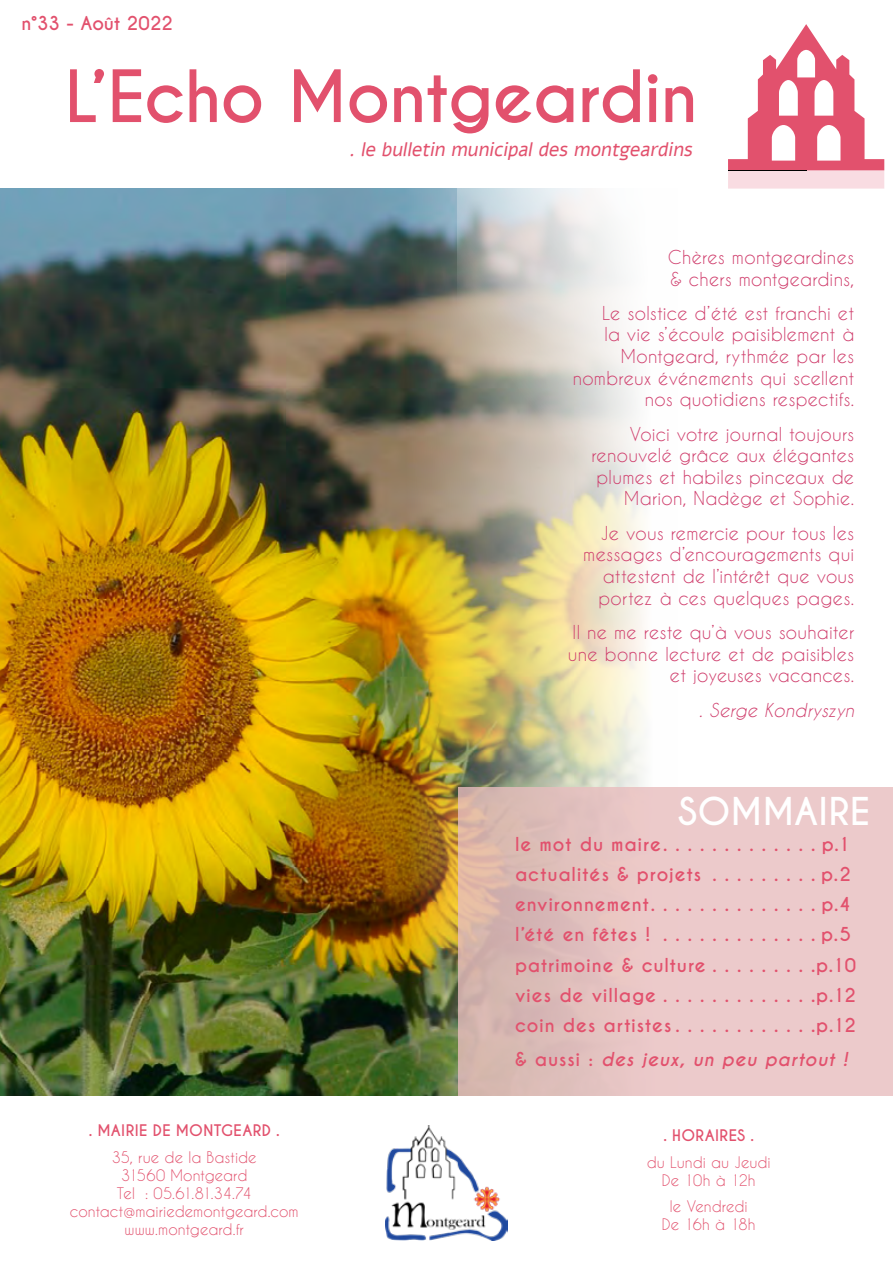
<style>
.page{position:relative;width:893px;height:1263px;background:#fff}
.page>*{position:absolute;margin:0;border:0;box-sizing:border-box;transform-origin:0 0}
.t1{font:700 67.5px "Caviar Dreams";letter-spacing:-.015em;color:#e2516d}
.t2{font:700 36px "Caviar Dreams";letter-spacing:.005em;color:#fff}
.t3{font:italic 19.5px "Alef";color:#e2516d}
.t4{font:18px/21.6px "Caviar Dreams";letter-spacing:.01em;color:#cf3c6b;text-align:right}
.t5{font:700 18px/30.2px "Caviar Dreams";letter-spacing:.04em;color:#e2516d}
.t6{font:italic 700 18px "Caviar Dreams";letter-spacing:.04em;color:#e2516d}
.t7{font:italic 18px "Caviar Dreams";color:#cf3c6b}
.t8{font:700 18px "Caviar Dreams";letter-spacing:-.01em;color:#e2516d}
.t9{font:15px/18px "Caviar Dreams";color:#e2516d;text-align:center}
.t10{font:700 15px "Caviar Dreams";letter-spacing:.025em;color:#e2516d}
.s1{font-style:normal}
</style>
<div class="page">
<img style="left:0;top:188px;width:458px;height:908px">
<img style="left:457px;top:188px;width:187px;height:599px">
<div style="left:458px;top:787px;width:435px;height:316px;background:linear-gradient(to right,#d9b8b1,#f3d0d4)"></div>
<div style="left:0;top:1096px;width:893px;height:167px;background:#fff"></div>
<img style="left:386px;top:1125px;width:121px;height:116px">
<svg style="left:728px;top:24px;width:157px;height:165px"></svg>
<p class="t8" style="left:22px;top:12px;width:153px">n°33 - Août 2022</p>
<h1 class="t1" style="left:65px;top:56px;width:634px">L’Echo Montgeardin</h1>
<p class="t3" style="left:349px;top:136px;width:350px">.le bulletin municipaldes montgeardins</p>
<p class="t4" style="left:668px;top:246px;width:188px;text-align:left">Chères montgeardines &amp; chers montgeardins,</p>
<p class="t4" style="left:573px;top:302px;width:283px">Le solstice d’été est franchi et<br>la vie s’écoule paisiblement à<br>Montgeard, rythmée par les nombreux événements qui scellent nos quotidiens respectifs.</p>
<p class="t4" style="left:591px;top:423px;width:264px">Voici votre journal toujours renouvelé grâce aux élégantes plumes et habiles pinceaux de<br>Marion, Nadège et Sophie.</p>
<p class="t4" style="left:583px;top:522px;width:273px">Je vous remercie pour tous les messages d’encouragements qui attestent de l’intérêt que vous portez à ces quelques pages.</p>
<p class="t4" style="left:568px;top:621px;width:288px">Il ne me reste qu’à vous souhaiter une bonne lecture et de paisibles et joyeuses vacances.</p>
<p class="t7" style="left:699px;top:699px;width:157px">. Serge Kondryszyn</p>
<h2 class="t2" style="left:678px;top:790px;width:194px">SOMMAIRE</h2>
<p class="t10" style="left:89px;top:1122px;width:188px">. MAIRIE DE MONTGEARD .</p>
<p class="t9" style="left:70px;top:1148px;width:230px">35, rue de la Bastide<br>31560 Montgeard<br>Tel : 05.61.81.34.74 contact@mairiedemontgeard.com www.montgeard.fr</p>
<p class="t5" style="left:515px;top:830px;width:343px">le mot du maire . . . . . . . . . . . . p.1 actualités &amp; projets . . . . . . . . p.2 environnement . . . . . . . . . . . . . p.4 l’été en fêtes ! . . . . . . . . . . . . p.5 patrimoine &amp; culture . . . . . . . . p.10 vies de village . . . . . . . . . . . . p.12 coin des artistes . . . . . . . . . . . p.12</p>
<p class="t6" style="left:515px;top:1048px;width:334px"><span class="s1">&amp; aussi :</span> des jeux, un peu partout !</p>
<p class="t10" style="left:663px;top:1127px;width:87px">. HORAIRES .</p>
<p class="t9" style="left:647px;top:1153px;width:125px">du Lundi au Jeudi<br>De 10h à 12h</p>
<p class="t9" style="left:662px;top:1197px;width:96px">le Vendredi<br>De 16h à 18h</p>
</div>
